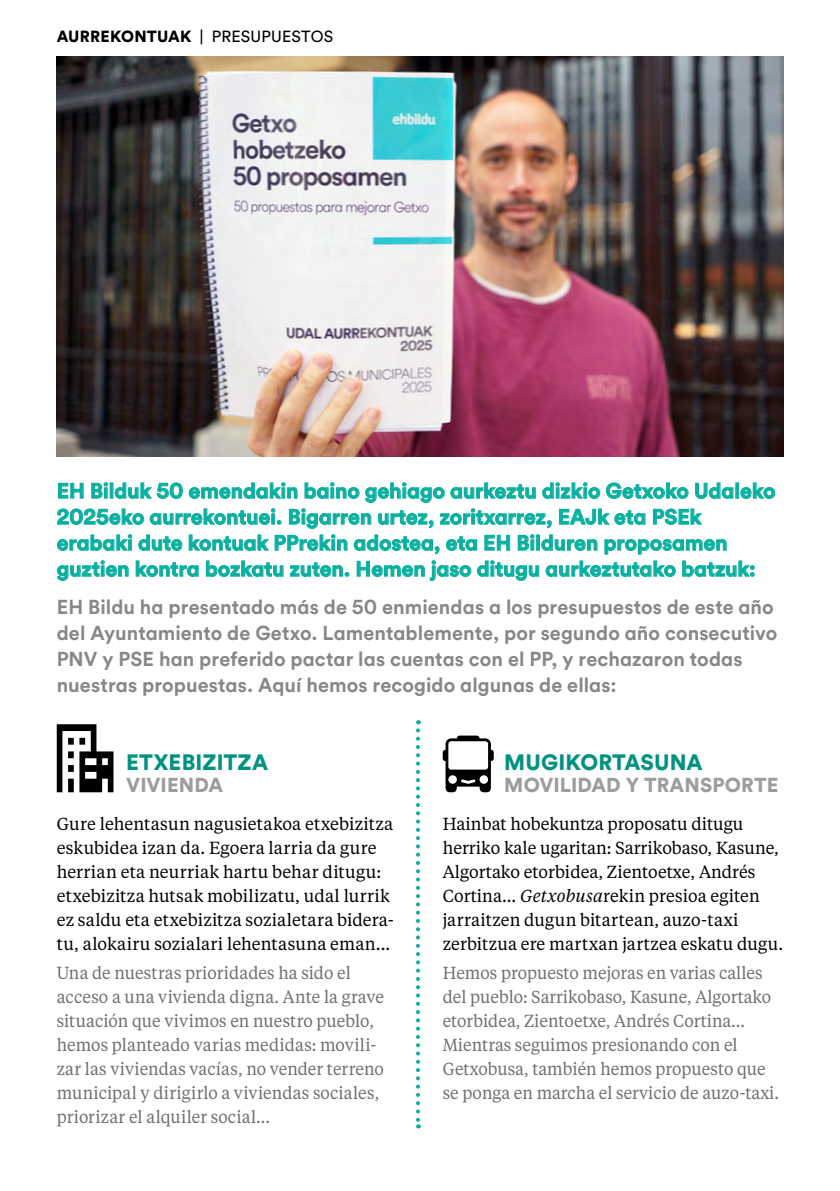
<style>
.page{position:relative;width:840px;height:1191px;background:#fff}
.page>*{position:absolute;margin:0;border:0;box-sizing:border-box;transform-origin:0 0}
.t1{font:900 22px "Bildu Sans";letter-spacing:.005em;color:#009281}
.t2{font:700 21px/26px "Bildu Sans";color:#08b0a0}
.t3{font:700 20px/26px "Bildu Sans";letter-spacing:.005em;color:#878787}
.t4{font:900 20px "Bildu Sans";letter-spacing:.005em;color:#9d9d9c}
.t5{font:17.4px/24px "Tiempos Text";color:#706f6f;scale:.94 1}
.t6{font:17.4px/24px "Tiempos Text";letter-spacing:.005em;color:#000}
.t7{font:17.4px/24px "Tiempos Text";letter-spacing:.005em;color:#000;scale:.96 1}
.t8{font:16px "Bildu Sans";letter-spacing:.01em;color:#000}
.s1{font-weight:900}
.s2{font-style:italic}
</style>
<div class="page">
<img style="left:57px;top:57px;width:725px;height:399px">
<svg style="left:740px;top:482px;width:34px;height:17px"></svg>
<svg style="left:57px;top:482px;width:676px;height:72px"></svg>
<svg style="left:57px;top:560px;width:71px;height:21px"></svg>
<svg style="left:136px;top:560px;width:62px;height:17px"></svg>
<svg style="left:206px;top:560px;width:77px;height:17px"></svg>
<svg style="left:290px;top:562px;width:59px;height:15px"></svg>
<svg style="left:356px;top:560px;width:115px;height:21px"></svg>
<svg style="left:477px;top:560px;width:62px;height:21px"></svg>
<svg style="left:545px;top:560px;width:130px;height:17px"></svg>
<svg style="left:682px;top:560px;width:72px;height:17px"></svg>
<svg style="left:416px;top:730px;width:4px;height:398px"></svg>
<svg style="left:57px;top:724px;width:56px;height:68px"></svg>
<div style="left:68px;top:751px;width:6px;height:7px;background:#000"></div>
<div style="left:68px;top:765px;width:6px;height:7px;background:#000"></div>
<div style="left:68px;top:778px;width:6px;height:14px;background:#000"></div>
<svg style="left:442px;top:735px;width:51px;height:57px"></svg>
<p class="t8" style="left:57px;top:26px;width:278px"><span class="s1">AURREKONTUAK</span> | PRESUPUESTOS</p>
<p class="t2" style="left:57px;top:477px;width:719px">EH Bilduk 50 emendakin baino gehiago aurkeztu dizkio Getxoko Udaleko 2025eko aurrekontuei. Bigarren urtez, zoritxarrez, EAJk eta PSEk erabaki dute kontuak PPrekin adostea, eta EH Bilduren proposamen guztien kontra bozkatu zuten. Hemen jaso ditugu aurkeztutako batzuk:</p>
<p class="t3" style="left:57px;top:593px;width:721px">EH Bildu ha presentado más de 50 enmiendas a los presupuestos de este año del Ayuntamiento de Getxo. Lamentablemente, por segundo año consecutivo PNV y PSE han preferido pactar las cuentas con el PP, y rechazaron todas nuestras propuestas. Aquí hemos recogido algunas de ellas:</p>
<p class="t1" style="left:126px;top:747px;width:143px">ETXEBIZITZA</p>
<p class="t4" style="left:126px;top:771px;width:98px">VIVIENDA</p>
<p class="t6" style="left:57px;top:810px;width:338px">Gure lehentasun nagusietakoa etxebizitza eskubidea izan da. Egoera larria da gure herrian eta neurriak hartu behar ditugu: etxebizitza hutsak mobilizatu, udal lurrik ez saldu eta etxebizitza sozialetara bidera&shy;tu, alokairu sozialari lehentasuna eman...</p>
<p class="t5" style="left:57px;top:960px;width:349px">Una de nuestras prioridades ha sido el acceso a una vivienda digna. Ante la grave situación que vivimos en nuestro pueblo, hemos planteado varias medidas: movili&shy;zar las viviendas vacías, no vender terreno municipal y dirigirlo a viviendas sociales, priorizar el alquiler social...</p>
<p class="t1" style="left:504px;top:747px;width:200px">MUGIKORTASUNA</p>
<p class="t4" style="left:504px;top:771px;width:275px">MOVILIDAD Y TRANSPORTE</p>
<p class="t7" style="left:442px;top:810px;width:356px">Hainbat hobekuntza proposatu ditugu herriko kale ugaritan: Sarrikobaso, Kasune, Algortako etorbidea, Zientoetxe, Andrés Cortina... <span class="s2">Getxobusa</span>rekin presioa egiten jarraitzen dugun bitartean, auzo-taxi zerbitzua ere martxan jartzea eskatu dugu.</p>
<p class="t5" style="left:442px;top:960px;width:359px">Hemos propuesto mejoras en varias calles del pueblo: Sarrikobaso, Kasune, Algortako etorbidea, Zientoetxe, Andrés Cortina...<br>Mientras seguimos presionando con el Getxobusa, también hemos propuesto que se ponga en marcha el servicio de auzo-taxi.</p>
</div>
